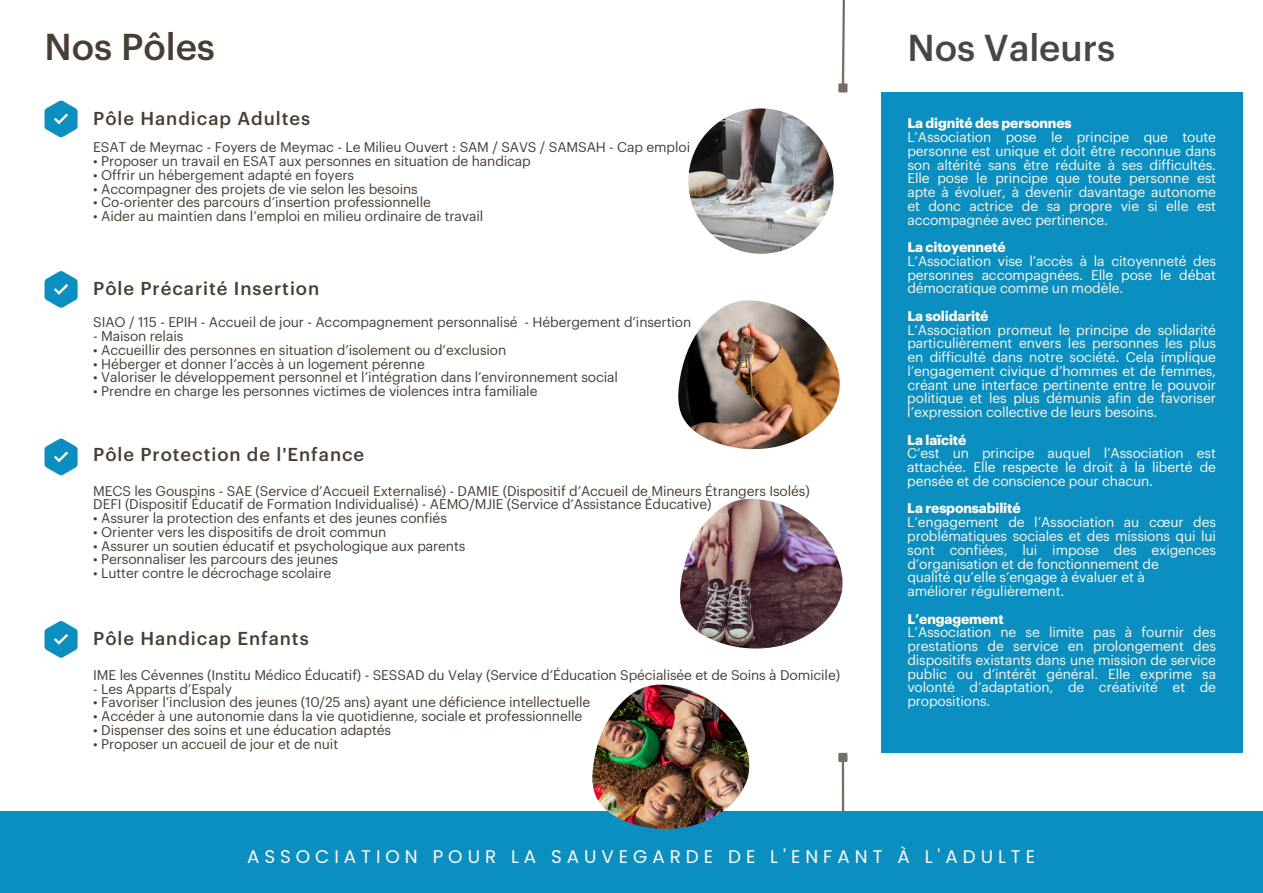
<style>
.page{position:relative;width:1263px;height:893px;background:#fff}
.page>*{position:absolute;margin:0;border:0;box-sizing:border-box;transform-origin:0 0}
.t1{font:500 36.6px "Graphik";color:#474747}
.t2{font:500 36.6px "Graphik";color:#483e33}
.t3{font:500 18.3px "Graphik";letter-spacing:.05em;color:#483e33}
.t4{font:18.3px "Poppins";letter-spacing:.27em;color:#fff9ed}
.t5{font:13.8px/13.8px "Graphik";letter-spacing:-.01em;color:#483e33}
.t6{font:13.8px/13.8px "Graphik";letter-spacing:-.01em;color:#fff9ed}
.s1{font-weight:700}
</style>
<div class="page">
<svg style="left:841px;top:762px;width:4px;height:49px"></svg>
<div style="left:839px;top:754px;width:7px;height:7px;background:#756e66"></div>
<div style="left:838px;top:753px;width:9px;height:9px;border:2px solid #483e33"></div>
<div style="left:0;top:811px;width:1263px;height:82px;background:#0b8fc0"></div>
<svg style="left:45px;top:101px;width:33px;height:36px"></svg>
<svg style="left:45px;top:621px;width:33px;height:37px"></svg>
<svg style="left:45px;top:439px;width:33px;height:36px"></svg>
<svg style="left:841px;top:0;width:4px;height:83px"></svg>
<div style="left:839px;top:84px;width:7px;height:7px;background:#756e66"></div>
<div style="left:838px;top:83px;width:9px;height:10px;border:2px solid #483e33"></div>
<svg style="left:45px;top:271px;width:33px;height:37px"></svg>
<div style="left:881px;top:92px;width:361px;height:661px;background:#0b8fc0"></div>
<img style="left:680px;top:499px;width:163px;height:150px">
<img style="left:592px;top:685px;width:157px;height:144px">
<img style="left:678px;top:300px;width:162px;height:150px">
<img style="left:688px;top:108px;width:146px;height:146px;border-radius:73px">
<p class="t2" style="left:44px;top:19px;width:172px">Nos Pôles</p>
<p class="t3" style="left:93px;top:104px;width:218px">Pôle Handicap Adultes</p>
<p class="t5" style="left:93px;top:139px;width:598px">ESAT de Meymac - Foyers de Meymac - Le Milieu Ouvert : SAM / SAVS / SAMSAH - Cap emploi</p>
<p class="t5" style="left:93px;top:153px;width:439px">• Proposer un travail en ESAT aux personnes en situation de handicap</p>
<p class="t5" style="left:93px;top:167px;width:262px">• Offrir un hébergement adapté en foyers</p>
<p class="t5" style="left:93px;top:181px;width:326px">• Accompagner des projets de vie selon les besoins</p>
<p class="t5" style="left:93px;top:194px;width:339px">• Co-orienter des parcours d’insertion professionnelle</p>
<p class="t5" style="left:93px;top:208px;width:391px">• Aider au maintien dans l’emploi en milieu ordinaire de travail</p>
<p class="t3" style="left:93px;top:275px;width:227px">Pôle Précarité Insertion</p>
<p class="t5" style="left:93px;top:314px;width:599px">SIAO / 115 - EPIH - Accueil de jour - Accompagnement personnalisé - Hébergement d’insertion</p>
<p class="t5" style="left:93px;top:328px;width:92px">- Maison relais</p>
<p class="t5" style="left:93px;top:342px;width:414px">• Accueillir des personnes en situation d’isolement ou d’exclusion</p>
<p class="t5" style="left:93px;top:355px;width:333px">• Héberger et donner l’accès à un logement pérenne</p>
<p class="t5" style="left:93px;top:369px;width:526px">• Valoriser le développement personnel et l’intégration dans l’environnement social</p>
<p class="t5" style="left:93px;top:383px;width:446px">• Prendre en charge les personnes victimes de violences intra familiale</p>
<p class="t3" style="left:93px;top:441px;width:272px">Pôle Protection de l'Enfance</p>
<p class="t5" style="left:93px;top:482px;width:718px">MECS les Gouspins - SAE (Service d’Accueil Externalisé) - DAMIE (Dispositif d’Accueil de Mineurs Étrangers Isolés)<br>DEFI (Dispositif Éducatif de Formation Individualisé) - AEMO/MJIE (Service d’Assistance Éducative)</p>
<p class="t5" style="left:93px;top:510px;width:355px">• Assurer la protection des enfants et des jeunes confiés</p>
<p class="t5" style="left:93px;top:524px;width:294px">• Orienter vers les dispositifs de droit commun</p>
<p class="t5" style="left:93px;top:537px;width:374px">• Assurer un soutien éducatif et psychologique aux parents</p>
<p class="t5" style="left:93px;top:551px;width:246px">• Personnaliser les parcours des jeunes</p>
<p class="t5" style="left:93px;top:565px;width:239px">• Lutter contre le décrochage scolaire</p>
<p class="t3" style="left:93px;top:625px;width:217px">Pôle Handicap Enfants</p>
<p class="t5" style="left:93px;top:667px;width:748px">IME les Cévennes (Institu Médico Éducatif) - SESSAD du Velay (Service d’Éducation Spécialisée et de Soins à Domicile)</p>
<p class="t5" style="left:93px;top:680px;width:140px">- Les Apparts d’Espaly</p>
<p class="t5" style="left:93px;top:694px;width:499px">• Favoriser l’inclusion des jeunes (10/25 ans) ayant une déficience intellectuelle</p>
<p class="t5" style="left:93px;top:708px;width:490px">• Accéder à une autonomie dans la vie quotidienne, sociale et professionnelle</p>
<p class="t5" style="left:93px;top:722px;width:299px">• Dispenser des soins et une éducation adaptés</p>
<p class="t5" style="left:93px;top:735px;width:246px">• Proposer un accueil de jour et de nuit</p>
<p class="t1" style="left:907px;top:19px;width:210px">Nos Valeurs</p>
<p class="t6" style="left:907px;top:115px;width:310px"><span class="s1">La dignité des personnes<br></span>L’Association pose le principe que toute personne est unique et doit être reconnue dans son altérité sans être réduite à ses difficultés.<br>Elle pose le principe que toute personne est apte à évoluer, à devenir davantage autonome et donc actrice de sa propre vie si elle est accompagnée avec pertinence.</p>
<p class="t6" style="left:907px;top:239px;width:310px"><span class="s1">La citoyenneté<br></span>L’Association vise l’accès à la citoyenneté des personnes accompagnées. Elle pose le débat démocratique comme un modèle.</p>
<p class="t6" style="left:907px;top:308px;width:310px"><span class="s1">La solidarité<br></span>L’Association promeut le principe de solidarité particulièrement envers les personnes les plus en difficulté dans notre société. Cela implique l’engagement civique d’hommes et de femmes, créant une interface pertinente entre le pouvoir politique et les plus démunis afin de favoriser l’expression collective de leurs besoins.</p>
<p class="t6" style="left:907px;top:432px;width:310px"><span class="s1">La laïcité<br></span>C’est un principe auquel l’Association est attachée. Elle respecte le droit à la liberté de pensée et de conscience pour chacun.</p>
<p class="t6" style="left:907px;top:500px;width:310px"><span class="s1">La responsabilité<br></span>L’engagement de l’Association au cœur des problématiques sociales et des missions qui lui sont confiées, lui impose des exigences d’organisation et de fonctionnement de<br>qualité qu’elle s’engage à évaluer et à<br>améliorer régulièrement.</p>
<p class="t6" style="left:907px;top:610px;width:310px"><span class="s1">L’engagement<br></span>L’Association ne se limite pas à fournir des prestations de service en prolongement des dispositifs existants dans une mission de service public ou d’intérêt général. Elle exprime sa volonté d’adaptation, de créativité et de propositions.</p>
<p class="t4" style="left:247px;top:845px;width:790px">ASSOCIATION POUR LA SAUVEGARDE DE L'ENFANT À L'ADULTE</p>
</div>
